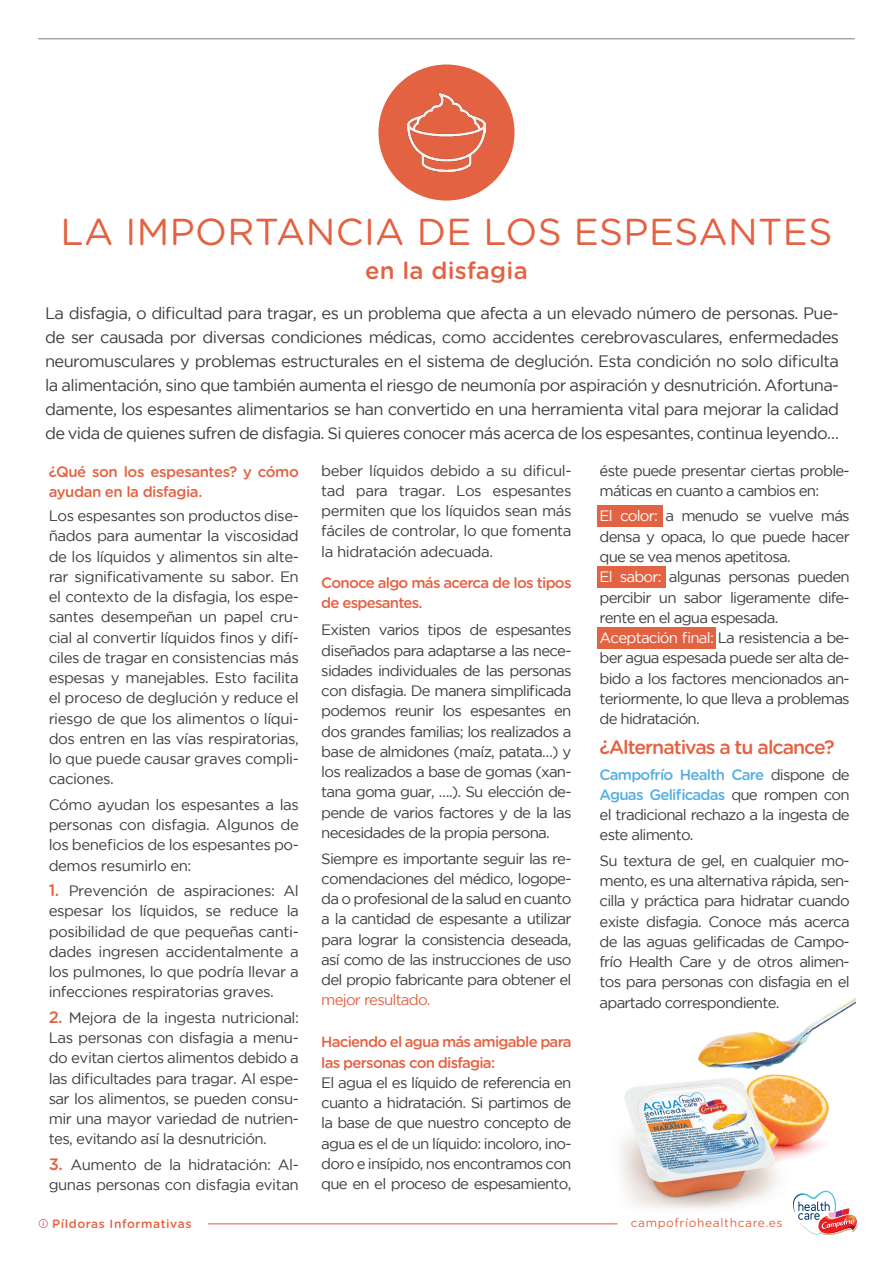
<style>
.page{position:relative;width:893px;height:1263px;background:#fff}
.page>*{position:absolute;margin:0;border:0;box-sizing:border-box;transform-origin:0 0}
.t1{font:37.5px "Gotham Rounded";letter-spacing:.01em;color:#e36242}
.t2{font:500 24px "Gotham Rounded";letter-spacing:.01em;color:#e36242}
.t3{font:500 19.5px "Gotham Rounded";letter-spacing:-.05em;color:#e36242}
.t4{font:16.5px/24px "Gotham";letter-spacing:-.04em;color:#3e3e3f;text-align:justify}
.t5{font:15px/20.2px "Gotham";letter-spacing:-.05em;color:#3e3e3f;text-align:justify}
.t6{font:500 15px/20.2px "Gotham Rounded";letter-spacing:-.05em;color:#e36242}
.t7{font:15px/20.2px "Gotham";letter-spacing:-.03em;color:#3e3e3f}
.t8{font:500 15px/20.2px "Gotham Rounded";letter-spacing:-.03em;color:#e36242}
.t9{font:12px "Gotham Rounded";letter-spacing:.05em;color:#e36242}
.t10{font:500 12px "Gotham Rounded";letter-spacing:.05em;color:#e36242}
.s1{font-family:"Gotham Rounded";font-weight:500;font-size:16.5px;color:#e36242}
.s2{color:#fff}
.s3{font-family:"Gotham Rounded";font-weight:500;color:#55afe2}
.s4{color:#e36242}
</style>
<div class="page">
<img style="left:590px;top:998px;width:265px;height:227px">
<div style="left:597px;top:506px;width:66px;height:21px;background:#e36242"></div>
<div style="left:597px;top:567px;width:69px;height:21px;background:#e36242"></div>
<div style="left:597px;top:627px;width:119px;height:21px;background:#e36242"></div>
<hr style="left:38px;top:38px;width:817px;height:1px;background:#808285">
<div style="left:378px;top:64px;width:136px;height:137px;background:#e36242;border-radius:50%"></div>
<hr style="left:202px;top:1223px;width:415px;height:1px;background:#e36242">
<div style="left:52px;top:1218px;width:156px;height:10px;background:#fff"></div>
<div style="left:618px;top:1217px;width:164px;height:10px;background:#fff"></div>
<div style="left:39px;top:1219px;width:9px;height:9px;border:1px solid #e97ab0;border-radius:50%"></div>
<svg style="left:793px;top:1191px;width:64px;height:44px"></svg>
<img style="left:408px;top:94px;width:77px;height:77px">
<p class="t1" style="left:61px;top:206px;width:773px">LA IMPORTANCIA DE LOS ESPESANTES</p>
<p class="t2" style="left:365px;top:254px;width:164px">en la disfagia</p>
<p class="t4" style="left:45px;top:301px;width:795px">La disfagia, o dificultad para tragar, es un problema que afecta a un elevado número de personas. Pue&shy;de ser causada por diversas condiciones médicas, como accidentes cerebrovasculares, enfermedades neuromusculares y problemas estructurales en el sistema de deglución. Esta condición no solo dificulta la alimentación, sino que también aumenta el riesgo de neumonía por aspiración y desnutrición. Afortuna&shy;damente, los espesantes alimentarios se han convertido en una herramienta vital para mejorar la calidad de vida de quienes sufren de disfagia. Si quieres conocer más acerca de los espesantes, continua leyendo…</p>
<p class="t8" style="left:49px;top:461px;width:252px">¿Qué son los espesantes? y cómo ayudan en la disfagia.</p>
<p class="t5" style="left:49px;top:505px;width:252px">Los espesantes son productos dise&shy;ñados para aumentar la viscosidad de los líquidos y alimentos sin alte&shy;rar significativamente su sabor. En el contexto de la disfagia, los espe&shy;santes desempeñan un papel cru&shy;cial al convertir líquidos finos y difí&shy;ciles de tragar en consistencias más espesas y manejables. Esto facilita el proceso de deglución y reduce el riesgo de que los alimentos o líqui&shy;dos entren en las vías respiratorias, lo que puede causar graves compli&shy;caciones.</p>
<p class="t5" style="left:49px;top:794px;width:252px">Cómo ayudan los espesantes a las personas con disfagia. Algunos de los beneficios de los espesantes po&shy;demos resumirlo en:</p>
<p class="t5" style="left:49px;top:880px;width:252px"><span class="s1">1.</span> Prevención de aspiraciones: Al espesar los líquidos, se reduce la posibilidad de que pequeñas canti&shy;dades ingresen accidentalmente a los pulmones, lo que podría llevar a infecciones respiratorias graves.</p>
<p class="t5" style="left:49px;top:1007px;width:252px"><span class="s1">2.</span> Mejora de la ingesta nutricional:<br>Las personas con disfagia a menu&shy;do evitan ciertos alimentos debido a las dificultades para tragar. Al espe&shy;sar los alimentos, se pueden consu&shy;mir una mayor variedad de nutrien&shy;tes, evitando así la desnutrición.</p>
<p class="t7" style="left:49px;top:1154px;width:252px"><span class="s1">3.</span> Aumento de la hidratación: Al&shy;gunas personas con disfagia evitan</p>
<p class="t5" style="left:321px;top:460px;width:252px">beber líquidos debido a su dificul&shy;tad para tragar. Los espesantes permiten que los líquidos sean más fáciles de controlar, lo que fomenta la hidratación adecuada.</p>
<p class="t5" style="left:600px;top:460px;width:252px">éste puede presentar ciertas proble&shy;máticas en cuanto a cambios en:</p>
<p class="t5" style="left:600px;top:506px;width:252px"><span class="s2">El color:</span> a menudo se vuelve más densa y opaca, lo que puede hacer que se vea menos apetitosa.</p>
<p class="t5" style="left:600px;top:567px;width:252px"><span class="s2">El sabor:</span> algunas personas pueden percibir un sabor ligeramente dife&shy;rente en el agua espesada.</p>
<p class="t5" style="left:600px;top:627px;width:252px"><span class="s2">Aceptación final:</span> La resistencia a be&shy;ber agua espesada puede ser alta de&shy;bido a los factores mencionados an&shy;teriormente, lo que lleva a problemas de hidratación.</p>
<p class="t3" style="left:600px;top:733px;width:236px">¿Alternativas a tu alcance?</p>
<p class="t5" style="left:600px;top:764px;width:252px"><span class="s3">Campofrío Health Care</span> dispone de <span class="s3">Aguas Gelificadas</span> que rompen con el tradicional rechazo a la ingesta de este alimento.</p>
<p class="t5" style="left:600px;top:850px;width:252px">Su textura de gel, en cualquier mo&shy;mento, es una alternativa rápida, sen&shy;cilla y práctica para hidratar cuando existe disfagia. Conoce más acerca de las aguas gelificadas de Campo&shy;frío Health Care y de otros alimen&shy;tos para personas con disfagia en el apartado correspondiente.</p>
<p class="t6" style="left:321px;top:572px;width:252px">Conoce algo más acerca de los tipos de espesantes.</p>
<p class="t5" style="left:321px;top:620px;width:252px">Existen varios tipos de espesantes diseñados para adaptarse a las nece&shy;sidades individuales de las personas con disfagia. De manera simplificada podemos reunir los espesantes en dos grandes familias; los realizados a base de almidones (maíz, patata…) y los realizados a base de gomas (xan&shy;tana goma guar, ….). Su elección de&shy;pende de varios factores y de la las necesidades de la propia persona.</p>
<p class="t5" style="left:321px;top:848px;width:252px">Siempre es importante seguir las re&shy;comendaciones del médico, logope&shy;da o profesional de la salud en cuanto a la cantidad de espesante a utilizar para lograr la consistencia deseada, así como de las instrucciones de uso del propio fabricante para obtener el <span class="s4">mejor resultado.</span></p>
<p class="t6" style="left:321px;top:1031px;width:252px">Haciendo el agua más amigable para las personas con disfagia:</p>
<p class="t5" style="left:321px;top:1072px;width:252px">El agua el es líquido de referencia en cuanto a hidratación. Si partimos de la base de que nuestro concepto de agua es el de un líquido: incoloro, ino&shy;doro e insípido, nos encontramos con que en el proceso de espesamiento,</p>
<p class="t10" style="left:52px;top:1215px;width:141px">Píldoras Informativas</p>
<p class="t9" style="left:631px;top:1214px;width:153px">campofríohealthcare.es</p>
</div>
